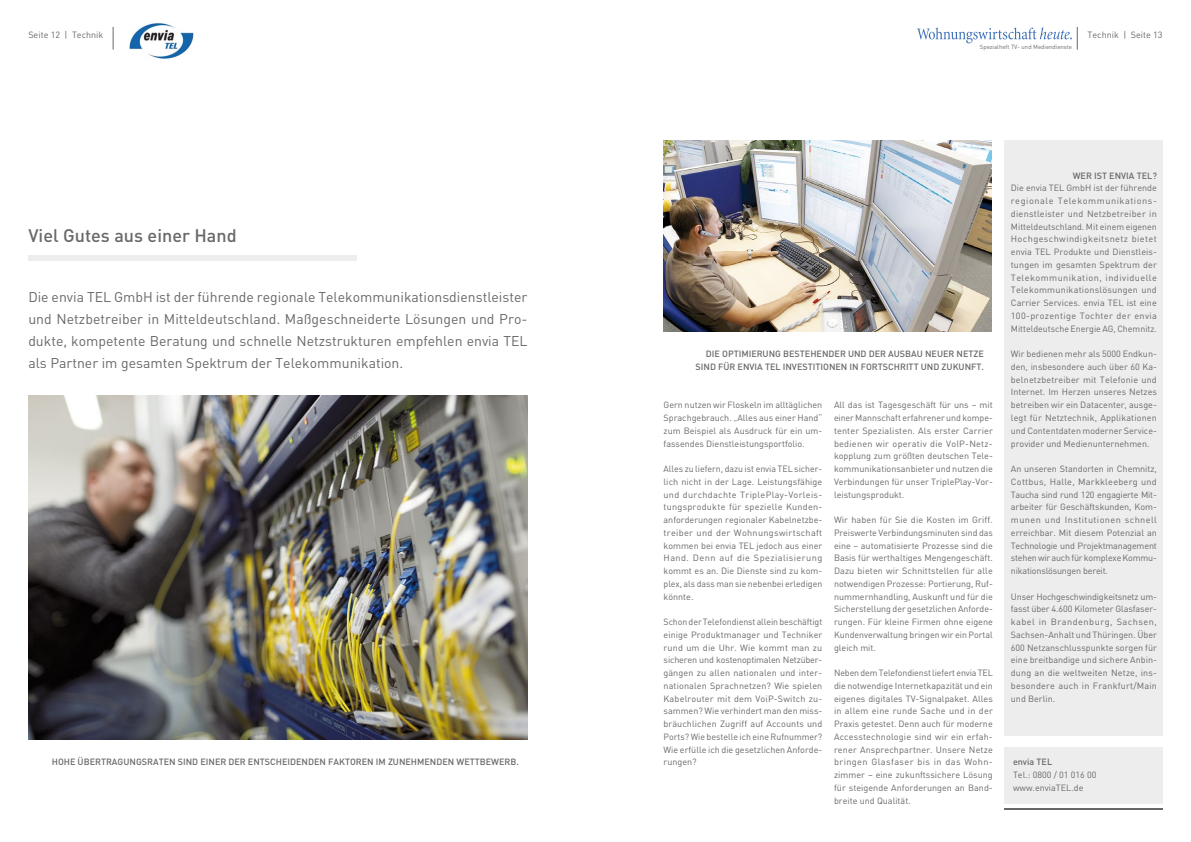
<style>
.page{position:relative;width:1191px;height:842px;background:#fff}
.page>*{position:absolute;margin:0;border:0;box-sizing:border-box;transform-origin:0 0}
.t1{font:500 18px "DIN";color:#686868}
.t2{font:14px/22px "DIN";color:#686868;text-align:justify}
.t3{font:9px/12.8px "DIN";color:#686868;text-align:justify}
.t4{font:500 9px/12.8px "DIN";color:#686868;text-align:right}
.t5{font:6px "DIN";color:#686868}
</style>
<div class="page">
<svg style="left:1077px;top:27px;width:1px;height:23px"></svg>
<svg style="left:113px;top:27px;width:1px;height:23px"></svg>
<svg style="left:917px;top:27px;width:154px;height:16px"></svg>
<div style="left:1004px;top:140px;width:159px;height:596px;background:#ededed"></div>
<img style="left:663px;top:140px;width:328px;height:192px">
<div style="left:28px;top:255px;width:329px;height:6px;background:#ededed"></div>
<hr style="left:1004px;top:808px;width:159px;height:1px;background:#686868">
<img style="left:129px;top:23px;width:65px;height:36px">
<div style="left:1004px;top:747px;width:159px;height:57px;background:#ededed"></div>
<img style="left:28px;top:395px;width:499px;height:345px">
<p class="t3" style="left:28px;top:28px;width:76px">Seite 12 | Technik</p>
<p class="t3" style="left:1087px;top:28px;width:76px">Technik | Seite 13</p>
<p class="t5" style="left:980px;top:43px;width:94px">Spezialheft TV- und Mediendienste</p>
<h1 class="t1" style="left:28px;top:224px;width:210px">Viel Gutes aus einer Hand</h1>
<p class="t2" style="left:28px;top:286px;width:500px">Die envia TEL GmbH ist der führende regionale Telekommunikationsdienstleister und Netzbetreiber in Mitteldeutschland. Maßgeschneiderte Lösungen und Pro&shy;dukte, kompetente Beratung und schnelle Netzstrukturen empfehlen envia TEL als Partner im gesamten Spektrum der Telekommunikation.</p>
<p class="t4" style="left:52px;top:755px;width:468px">HOHE ÜBERTRAGUNGSRATEN SIND EINER DER ENTSCHEIDENDEN FAKTOREN IM ZUNEHMENDEN WETTBEWERB.</p>
<p class="t4" style="left:695px;top:347px;width:290px">DIE OPTIMIERUNG BESTEHENDER UND DER AUSBAU NEUER NETZE<br>SIND FÜR ENVIA TEL INVESTITIONEN IN FORTSCHRITT UND ZUKUNFT.</p>
<p class="t3" style="left:663px;top:398px;width:160px">Gern nutzen wir Floskeln im alltäglichen Sprachgebrauch. „Alles aus einer Hand“ zum Beispiel als Ausdruck für ein um&shy;fassendes Dienstleistungsportfolio.</p>
<p class="t3" style="left:663px;top:462px;width:160px">Alles zu liefern, dazu ist envia TEL sicher&shy;lich nicht in der Lage. Leistungsfähige und durchdachte TriplePlay-Vorleis&shy;tungsprodukte für spezielle Kunden&shy;anforderungen regionaler Kabelnetzbe&shy;treiber und der Wohnungswirtschaft kommen bei envia TEL jedoch aus einer Hand. Denn auf die Spezialisierung kommt es an. Die Dienste sind zu kom&shy;plex, als dass man sie nebenbei erledigen könnte.</p>
<p class="t3" style="left:663px;top:615px;width:160px;text-align:left">SchonderTelefondienstalleinbeschäftigt einige Produktmanager und Techniker rund um die Uhr. Wie kommt man zu sicheren und kostenoptimalen Netzüber&shy;gängen zu allen nationalen und inter&shy;nationalen Sprachnetzen? Wie spielen Kabelrouter mit dem VoiP-Switch zu&shy;sammen? Wie verhindert man den miss&shy;bräuchlichen Zugriff auf Accounts und Ports? Wie bestelle ich eine Rufnummer?<br>Wie erfülle ich die gesetzlichen Anforde&shy;rungen?</p>
<p class="t3" style="left:834px;top:398px;width:160px">All das ist Tagesgeschäft für uns – mit einer Mannschaft erfahrener und kompe&shy;tenter Spezialisten. Als erster Carrier bedienen wir operativ die VoIP-Netz&shy;kopplung zum größten deutschen Tele&shy;kommunikationsanbieter und nutzen die Verbindungen für unser TriplePlay-Vor&shy;leistungsprodukt.</p>
<p class="t3" style="left:834px;top:513px;width:160px">Wir haben für Sie die Kosten im Griff.<br>Preiswerte Verbindungsminuten sind das eine – automatisierte Prozesse sind die Basis für werthaltiges Mengengeschäft.<br>Dazu bieten wir Schnittstellen für alle notwendigen Prozesse: Portierung, Ruf&shy;nummernhandling, Auskunft und für die Sicherstellung der gesetzlichen Anforde&shy;rungen. Für kleine Firmen ohne eigene Kundenverwaltung bringen wir ein Portal gleich mit.</p>
<p class="t3" style="left:834px;top:666px;width:160px;text-align:left">NebendemTelefondienstliefert envia TEL die notwendige Internetkapazität und ein eigenes digitales TV-Signalpaket. Alles in allem eine runde Sache und in der Praxis getestet. Denn auch für moderne Accesstechnologie sind wir ein erfah&shy;rener Ansprechpartner. Unsere Netze bringen Glasfaser bis in das Wohn&shy;zimmer – eine zukunftssichere Lösung für steigende Anforderungen an Band&shy;breite und Qualität.</p>
<p class="t4" style="left:1072px;top:169px;width:86px">WER IST ENVIA TEL?</p>
<p class="t3" style="left:1011px;top:182px;width:148px">Die envia TEL GmbH ist der führende regionale Telekommunikations&shy;dienstleister und Netzbetreiber in Mitteldeutschland. Mit einem eigenen Hochgeschwindigkeitsnetz bietet envia TEL Produkte und Dienstleis&shy;tungen im gesamten Spektrum der Telekommunikation, individuelle Telekommunikationslösungen und Carrier Services. envia TEL ist eine 100-prozentige Tochter der envia Mitteldeutsche Energie AG, Chemnitz.</p>
<p class="t3" style="left:1011px;top:347px;width:147px">Wir bedienen mehr als 5000 Endkun&shy;den, insbesondere auch über 60 Ka&shy;belnetzbetreiber mit Telefonie und Internet. Im Herzen unseres Netzes betreiben wir ein Datacenter, ausge&shy;legt für Netztechnik, Applikationen und Contentdaten moderner Service&shy;provider und Medienunternehmen.</p>
<p class="t3" style="left:1011px;top:462px;width:148px">An unseren Standorten in Chemnitz, Cottbus, Halle, Markkleeberg und Taucha sind rund 120 engagierte Mit&shy;arbeiter für Geschäftskunden, Kom&shy;munen und Institutionen schnell erreichbar. Mit diesem Potenzial an Technologie und Projektmanagement stehenwir auchfür komplexeKommu&shy;nikationslösungen bereit.</p>
<p class="t3" style="left:1011px;top:590px;width:148px">Unser Hochgeschwindigkeitsnetz um&shy;fasst über 4.600 Kilometer Glasfaser&shy;kabel in Brandenburg, Sachsen, Sachsen-Anhalt und Thüringen. Über 600 Netzanschlusspunkte sorgen für eine breitbandige und sichere Anbin&shy;dung an die weltweiten Netze, ins&shy;besondere auch in Frankfurt/Main und Berlin.</p>
<p class="t4" style="left:1013px;top:755px;width:41px">envia TEL</p>
<p class="t3" style="left:1013px;top:768px;width:85px">Tel.: 0800 / 01 016 00 www.enviaTEL.de</p>
</div>
